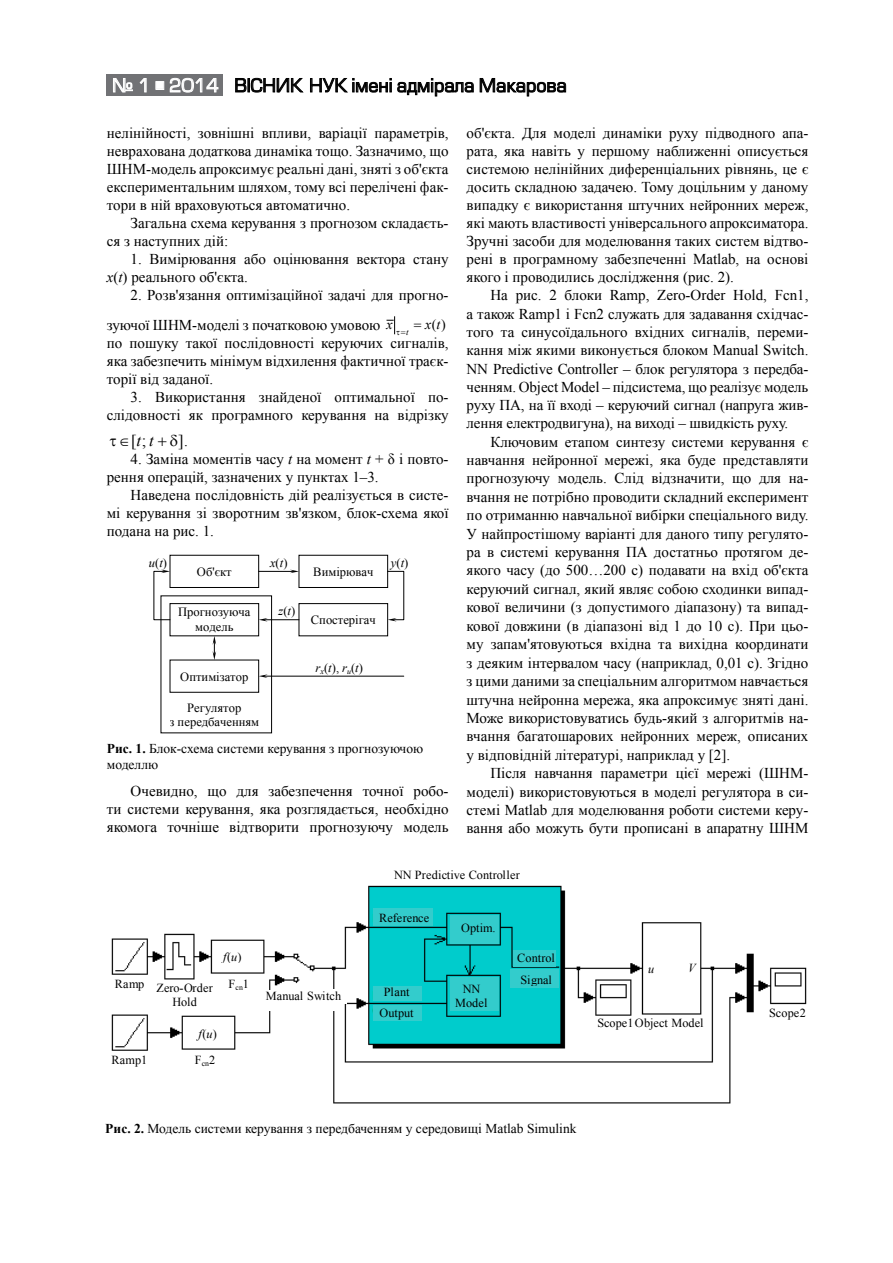
<style>
.page{position:relative;width:893px;height:1263px;background:#fff}
.page>*{position:absolute;margin:0;border:0;box-sizing:border-box;transform-origin:0 0}
.t1{font:18px "Europe";color:#000}
.t2{font:16.35px "Times New Roman";color:#000}
.t3{font:15px/18px "Times New Roman";color:#000;text-align:justify}
.t4{font:italic 14.1px "Times New Roman";color:#000}
.t5{font:13.5px/16.2px "Times New Roman";color:#000}
.t6{font:12.6px/14.7px "Times New Roman";color:#000;text-align:center}
.t7{font:italic 12.6px "Times New Roman";color:#000}
.t8{font:12.3px/13.8px "Times New Roman";letter-spacing:.01em;color:#000}
.t9{font:italic 12.3px "Times New Roman";color:#000}
.t10{font:italic 8.85px "Times New Roman";color:#000}
.s1{color:#fff}
.s2{font-style:italic}
.s3{font-style:italic;font-size:14.1px}
.s4{font-style:normal}
.s5{font-size:15px}
.s6{font-weight:700}
</style>
<div class="page">
<svg style="left:235px;top:77px;width:69px;height:16px"></svg>
<svg style="left:310px;top:78px;width:256px;height:19px"></svg>
<div style="left:106px;top:75px;width:117px;height:21px;background:#717275"></div>
<svg style="left:113px;top:78px;width:20px;height:15px"></svg>
<svg style="left:139px;top:78px;width:8px;height:15px"></svg>
<div style="left:156px;top:81px;width:8px;height:9px;border:1px solid #fff"></div>
<svg style="left:169px;top:77px;width:50px;height:16px"></svg>
<div style="left:170px;top:555px;width:89px;height:33px;border:1px solid #000"></div>
<div style="left:299px;top:555px;width:89px;height:33px;border:1px solid #000"></div>
<div style="left:170px;top:603px;width:89px;height:33px;border:1px solid #000"></div>
<div style="left:299px;top:603px;width:89px;height:33px;border:1px solid #000"></div>
<div style="left:170px;top:660px;width:89px;height:33px;border:1px solid #000"></div>
<svg style="left:213px;top:636px;width:3px;height:24px"></svg>
<hr style="left:259px;top:571px;width:35px;height:1px;background:#000">
<svg style="left:290px;top:570px;width:9px;height:3px"></svg>
<hr style="left:264px;top:619px;width:35px;height:1px;background:#000">
<svg style="left:259px;top:618px;width:9px;height:3px"></svg>
<svg style="left:387px;top:570px;width:18px;height:51px"></svg>
<svg style="left:153px;top:570px;width:18px;height:51px"></svg>
<hr style="left:264px;top:676px;width:140px;height:1px;background:#000">
<svg style="left:259px;top:674px;width:9px;height:4px"></svg>
<img style="left:111px;top:885px;width:696px;height:219px">
<div style="left:764px;top:1007px;width:50px;height:21px;background:#fff"></div>
<div style="left:586px;top:1018px;width:51px;height:21px;background:#fff"></div>
<div style="left:637px;top:1018px;width:73px;height:21px;background:#fff"></div>
<div style="left:177px;top:1054px;width:73px;height:21px;background:#fff"></div>
<div style="left:105px;top:1054px;width:61px;height:21px;background:#fff"></div>
<div style="left:644px;top:959px;width:25px;height:21px;background:#fff"></div>
<div style="left:659px;top:959px;width:40px;height:21px;background:#fff"></div>
<div style="left:105px;top:976px;width:53px;height:21px;background:#fff"></div>
<div style="left:144px;top:980px;width:74px;height:31px;background:#fff"></div>
<div style="left:213px;top:976px;width:50px;height:21px;background:#fff"></div>
<div style="left:450px;top:977px;width:49px;height:34px;background:#3cc"></div>
<div style="left:225px;top:944px;width:31px;height:20px;background:#fff"></div>
<div style="left:195px;top:1021px;width:30px;height:21px;background:#fff"></div>
<div style="left:269px;top:990px;width:61px;height:21px;background:#fff"></div>
<div style="left:229px;top:990px;width:42px;height:21px;background:#fff"></div>
<div style="left:323px;top:990px;width:17px;height:21px;background:#fff"></div>
<div style="left:373px;top:908px;width:59px;height:17px;background:#3cc"></div>
<div style="left:450px;top:916px;width:49px;height:28px;background:#3cc"></div>
<div style="left:373px;top:986px;width:48px;height:14px;background:#3cc"></div>
<div style="left:373px;top:1005px;width:49px;height:16px;background:#3cc"></div>
<div style="left:510px;top:969px;width:48px;height:18px;background:#3cc"></div>
<div style="left:513px;top:950px;width:43px;height:16px;background:#3cc"></div>
<div style="left:332px;top:989px;width:15px;height:14px;background:#fff"></div>
<svg style="left:387px;top:317px;width:9px;height:18px"></svg>
<p class="t1" style="left:112px;top:76px;width:456px"><span class="s1">№ 1</span> <span class="s1">■ 2014</span> ВІСНИК НУК імені адмірала Макарова</p>
<p class="t3" style="left:107px;top:124px;width:343px">нелінійності, зовнішні впливи, варіації параметрів, неврахована додаткова динаміка тощо. Зазначимо, що ШНМ-модель апроксимує реальні дані, зняті з об'єкта експериментальним шляхом, тому всі перелічені фак&shy;тори в ній враховуються автоматично.</p>
<p class="t3" style="left:107px;top:214px;width:343px;text-indent:24px">Загальна схема керування з прогнозом складаєть&shy;ся з наступних дій:</p>
<p class="t3" style="left:107px;top:250px;width:343px;text-indent:24px">1. Вимірювання або оцінювання вектора стану <span class="s2">x</span>(<span class="s2">t</span>) реального об'єкта.</p>
<p class="t3" style="left:107px;top:280px;width:343px;line-height:30.2px;text-indent:24px">2. Розв'язання оптимізаційної задачі для прогно&shy;зуючої ШНМ-моделі з початковою умовою <span class="s3">x</span></p>
<p class="t3" style="left:467px;top:124px;width:343px">об'єкта. Для моделі динаміки руху підводного апа&shy;рата, яка навіть у першому наближенні описується системою нелінійних диференціальних рівнянь, це є досить складною задачею. Тому доцільним у даному випадку є використання штучних нейронних мереж, які мають властивості універсального апроксиматора.<br>Зручні засоби для моделювання таких систем відтво&shy;рені в програмному забезпеченні Matlab, на основі якого і проводились дослідження (рис. 2).</p>
<p class="t3" style="left:467px;top:286px;width:343px;text-indent:24px">На рис. 2 блоки Ramp, Zero-Order Hold, Fcn1, а також Ramp1 і Fcn2 служать для задавання східчас&shy;того та синусоїдального вхідних сигналів, переми&shy;кання між якими виконується блоком Manual Switch.<br>NN Predictive Controller – блок регулятора з передба&shy;ченням. Object Model – підсистема, що реалізує модель руху ПА, на її вході – керуючий сигнал (напруга жив&shy;лення електродвигуна), на виході – швидкість руху.</p>
<p class="t3" style="left:467px;top:432px;width:343px;line-height:18.5px;text-indent:24px">Ключовим етапом синтезу системи керування є навчання нейронної мережі, яка буде представляти прогнозуючу модель. Слід відзначити, що для на&shy;вчання не потрібно проводити складний експеримент по отриманню навчальної вибірки спеціального виду.<br>У найпростішому варіанті для даного типу регулято&shy;ра в системі керування ПА достатньо протягом де&shy;якого часу (до 500…200 с) подавати на вхід об'єкта керуючий сигнал, який являє собою сходинки випад&shy;кової величини (з допустимого діапазону) та випад&shy;кової довжини (в діапазоні від 1 до 10 с). При цьо&shy;му запам'ятовуються вхідна та вихідна координати з деяким інтервалом часу (наприклад, 0,01 с). Згідно з цими даними за спеціальним алгоритмом навчається штучна нейронна мережа, яка апроксимує зняті дані.<br>Може використовуватись будь-який з алгоритмів на&shy;вчання багатошарових нейронних мереж, описаних у відповідній літературі, наприклад у [2].</p>
<p class="t3" style="left:467px;top:764px;width:343px;text-indent:24px">Після навчання параметри цієї мережі (ШНМ&shy;моделі) використовуються в моделі регулятора в си&shy;стемі Matlab для моделювання роботи системи керу&shy;вання або можуть бути прописані в апаратну ШНМ</p>
<p class="t4" style="left:425px;top:314px;width:22px">x<span class="s4">(</span>t<span class="s4">)</span></p>
<p class="t10" style="left:406px;top:326px;width:4px">t</p>
<p class="t3" style="left:107px;top:334px;width:343px">по пошуку такої послідовності керуючих сигналів, яка забезпечить мінімум відхилення фактичної траєк&shy;торії від заданої.</p>
<p class="t3" style="left:107px;top:388px;width:343px;text-align:right">3. Використання знайденої оптимальної по&shy;слідовності як програмного керування на відрізку</p>
<p class="t2" style="left:119px;top:429px;width:37px">∈[<span class="s2">t</span>; <span class="s2">t</span></p>
<p class="t2" style="left:178px;top:429px;width:11px">]<span class="s5">.</span></p>
<p class="t3" style="left:107px;top:449px;width:343px;text-indent:24px">4. Заміна моментів часу <span class="s2">t</span> на момент <span class="s2">t</span> + δ і повто&shy;рення операцій, зазначених у пунктах 1–3.</p>
<p class="t3" style="left:107px;top:485px;width:343px;text-indent:24px">Наведена послідовність дій реалізується в систе&shy;мі керування зі зворотним зв'язком, блок-схема якої подана на рис. 1.</p>
<p class="t6" style="left:197px;top:564px;width:36px">Об'єкт</p>
<p class="t6" style="left:313px;top:564px;width:62px">Вимірювач</p>
<p class="t6" style="left:178px;top:604px;width:74px">Прогнозуюча модель</p>
<p class="t6" style="left:311px;top:612px;width:66px">Спостерігач</p>
<p class="t6" style="left:180px;top:669px;width:69px">Оптимізатор</p>
<p class="t7" style="left:149px;top:554px;width:20px">u<span class="s4">(</span>t<span class="s4">)</span></p>
<p class="t7" style="left:270px;top:554px;width:19px">x<span class="s4">(</span>t<span class="s4">)</span></p>
<p class="t7" style="left:278px;top:602px;width:18px">z<span class="s4">(</span>t<span class="s4">)</span></p>
<p class="t7" style="left:391px;top:554px;width:19px">y<span class="s4">(</span>t<span class="s4">)</span></p>
<p class="t6" style="left:316px;top:660px;width:49px"><span class="s2">r</span><sub>x</sub>(<span class="s2">t</span>), <span class="s2">r</span><sub>u</sub>(<span class="s2">t</span>)</p>
<p class="t6" style="left:170px;top:700px;width:91px">Регулятор<br>з передбаченням</p>
<p class="t5" style="left:107px;top:740px;width:318px"><span class="s6">Рис. 1.</span> Блок-схема системи керування з прогнозуючою моделлю</p>
<p class="t3" style="left:107px;top:781px;width:343px;text-indent:24px">Очевидно, що для забезпечення точної робо&shy;ти системи керування, яка розглядається, необхідно якомога точніше відтворити прогнозуючу модель</p>
<p class="t9" style="left:223px;top:948px;width:20px">f<span class="s4">(</span>u<span class="s4">)</span></p>
<p class="t8" style="left:115px;top:978px;width:66px">Ramp Zero</p>
<p class="t8" style="left:229px;top:977px;width:22px">F<sub>cn</sub>1</p>
<p class="t8" style="left:172px;top:980px;width:42px;text-indent:7px">-Order<br>Hold</p>
<p class="t9" style="left:199px;top:1026px;width:20px">f<span class="s4">(</span>u<span class="s4">)</span></p>
<p class="t8" style="left:111px;top:1053px;width:37px">Ramp1</p>
<p class="t8" style="left:195px;top:1053px;width:22px">F<sub>cn</sub>2</p>
<p class="t8" style="left:266px;top:989px;width:77px">Manual Switch</p>
<p class="t8" style="left:394px;top:868px;width:127px">NN Predictive Controller</p>
<p class="t8" style="left:379px;top:911px;width:52px">Reference</p>
<p class="t8" style="left:461px;top:921px;width:36px">Optim.</p>
<p class="t8" style="left:517px;top:947px;width:39px;line-height:21.5px">Control<br>Signal</p>
<p class="t8" style="left:455px;top:982px;width:34px;text-align:center">NN<br>Model</p>
<p class="t8" style="left:379px;top:980px;width:35px;line-height:21.8px;text-align:center">Plant<br>Output</p>
<p class="t9" style="left:648px;top:960px;width:8px">u</p>
<p class="t9" style="left:688px;top:959px;width:9px">V</p>
<p class="t8" style="left:597px;top:1016px;width:108px">Scope1Object Model</p>
<p class="t5" style="left:105px;top:1120px;width:473px"><span class="s6">Рис. 2.</span> Модель системи керування з передбаченням у середовищі Matlab Simulink</p>
<p class="t8" style="left:769px;top:1006px;width:38px">Scope2</p>
</div>
